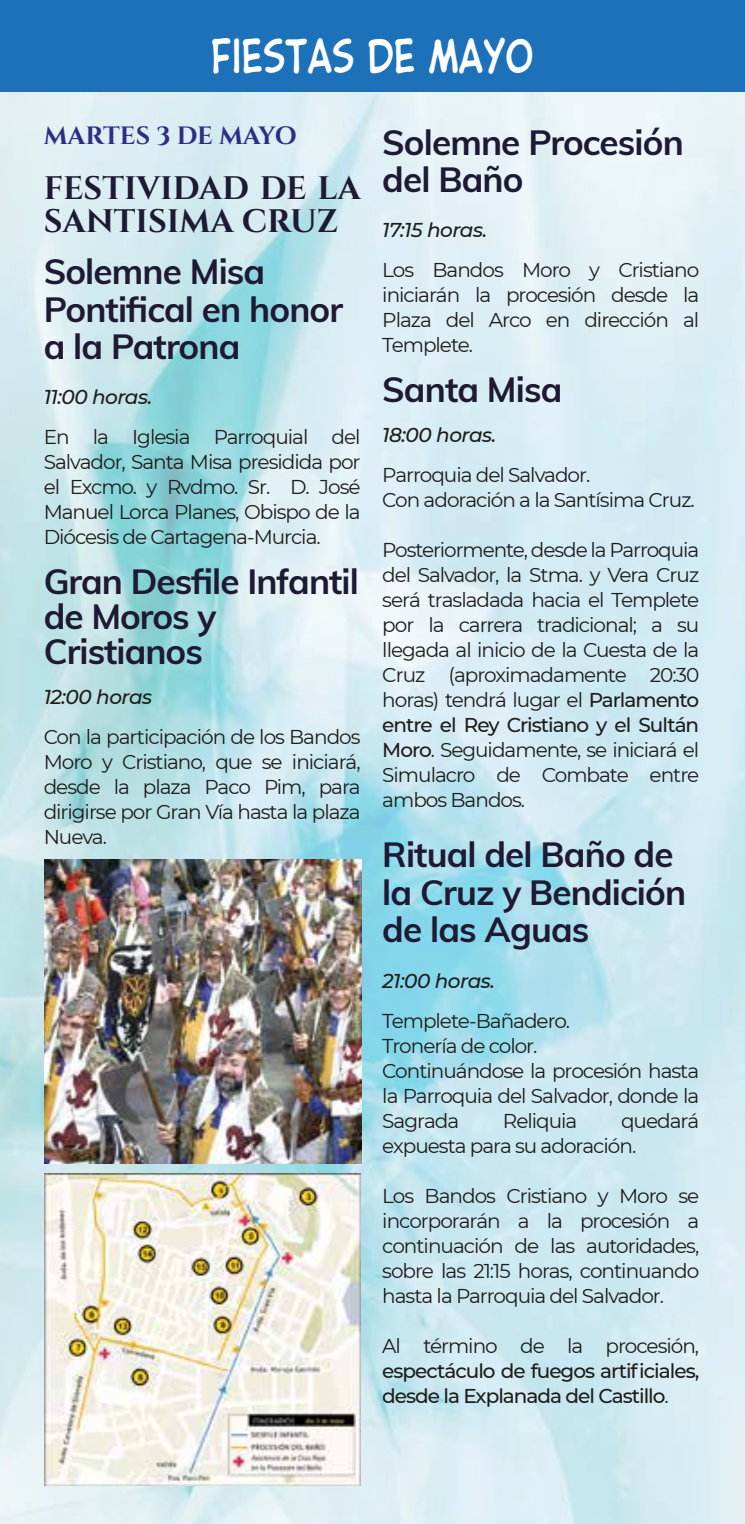
<style>
.page{position:relative;width:745px;height:1524px;background:#fff}
.page>*{position:absolute;margin:0;border:0;box-sizing:border-box;transform-origin:0 0}
.t1{font:41px "CC Samaritan Tall Lower";color:#fff}
.t2{font:700 35px/37.5px "Muli";letter-spacing:-.025em;color:#1e1a34}
.t3{font:700 32.5px/32.5px "Cinzel";color:#1e1a34}
.t4{font:700 25px "Cinzel";color:#2d2e83}
.t5{font:20px/25px "Montserrat";letter-spacing:-.05em;color:#1d1d1b;text-align:justify}
.t6{font:500 20px/25px "Montserrat";letter-spacing:-.05em;color:#1d1d1b}
.t7{font:italic 500 20px "Montserrat";letter-spacing:-.025em;color:#1d1d1b}
.s1{font-weight:500}
.s2{font-weight:400}
</style>
<div class="page">
<img style="left:0;top:92px;width:744px;height:1432px">
<div style="left:0;top:0;width:744px;height:92px;background:#1d71b8"></div>
<img style="left:45px;top:859px;width:316px;height:304px">
<img style="left:45px;top:1173px;width:315px;height:312px">
<h1 class="t1" style="left:211px;top:31px;width:323px">FIESTAS DE MAYO</h1>
<p class="t4" style="left:44px;top:120px;width:254px">MARTES 3 DE MAYO</p>
<h3 class="t3" style="left:44px;top:172px;width:318px">FESTIVIDAD DE LA<br>SANTISIMA CRUZ</h3>
<h2 class="t2" style="left:44px;top:251px;width:301px">Solemne Misa<br>Pontifical en honor a la Patrona</h2>
<p class="t7" style="left:44px;top:383px;width:110px">11:00 horas.</p>
<p class="t5" style="left:44px;top:424px;width:318px">En la Iglesia Parroquial del Salvador, Santa Misa presidida por el Excmo. y Rvdmo. Sr. D. José Manuel Lorca Planes, Obispo de la Diócesis de Cartagena-Murcia.</p>
<h2 class="t2" style="left:44px;top:562px;width:316px;line-height:35px">Gran Desfile Infantil de Moros y<br>Cristianos</h2>
<p class="t7" style="left:44px;top:683px;width:110px">12:00 horas</p>
<p class="t5" style="left:44px;top:724px;width:318px">Con la participación de los Bandos Moro y Cristiano, que se iniciará, desde la plaza Paco Pim, para dirigirse por Gran Vía hasta la plaza Nueva.</p>
<h2 class="t2" style="left:382px;top:122px;width:303px">Solemne Procesión del Baño</h2>
<p class="t7" style="left:382px;top:216px;width:106px">17:15 horas.</p>
<p class="t5" style="left:382px;top:257px;width:318px">Los Bandos Moro y Cristiano iniciarán la procesión desde la Plaza del Arco en dirección al Templete.</p>
<h2 class="t2" style="left:382px;top:369px;width:182px">Santa Misa</h2>
<p class="t7" style="left:382px;top:421px;width:115px">18:00 horas.</p>
<p class="t5" style="left:382px;top:462px;width:314px">Parroquia del Salvador.<br>Con adoración a la Santísima Cruz.</p>
<p class="t5" style="left:382px;top:537px;width:318px">Posteriormente, desde la Parroquia del Salvador, la Stma. y Vera Cruz será trasladada hacia el Templete por la carrera tradicional; a su llegada al inicio de la Cuesta de la Cruz (aproximadamente 20:30 horas) tendrá lugar el <span class="s1">Parlamento entre el Rey Cristiano y el Sultán Moro</span>. Seguidamente, se iniciará el Simulacro de Combate entre ambos Bandos.</p>
<h2 class="t2" style="left:382px;top:834px;width:305px">Ritual del Baño de la Cruz y Bendición de las Aguas</h2>
<p class="t7" style="left:382px;top:966px;width:114px">21:00 horas.</p>
<p class="t5" style="left:382px;top:1007px;width:318px;text-align:left">Templete-Bañadero.<br>Tronería de color.<br>Continuándose la procesión hasta la Parroquia del Salvador, donde la<br>Sagrada</p>
<p class="t5" style="left:382px;top:1107px;width:318px;text-indent:238px">quedará expuesta para su adoración.</p>
<p class="t5" style="left:382px;top:1182px;width:318px">Los Bandos Cristiano y Moro se incorporarán a la procesión a continuación de las autoridades, sobre las 21:15 horas, continuando hasta la Parroquia del Salvador.</p>
<p class="t5" style="left:382px;top:1332px;width:318px">Al término de la procesión,</p>
<p class="t6" style="left:382px;top:1357px;width:318px">espectáculo de fuegos artificiales, desde la Explanada del Castillo<span class="s2">.</span></p>
<p class="t5" style="left:502px;top:1107px;width:76px">Reliquia</p>
</div>
